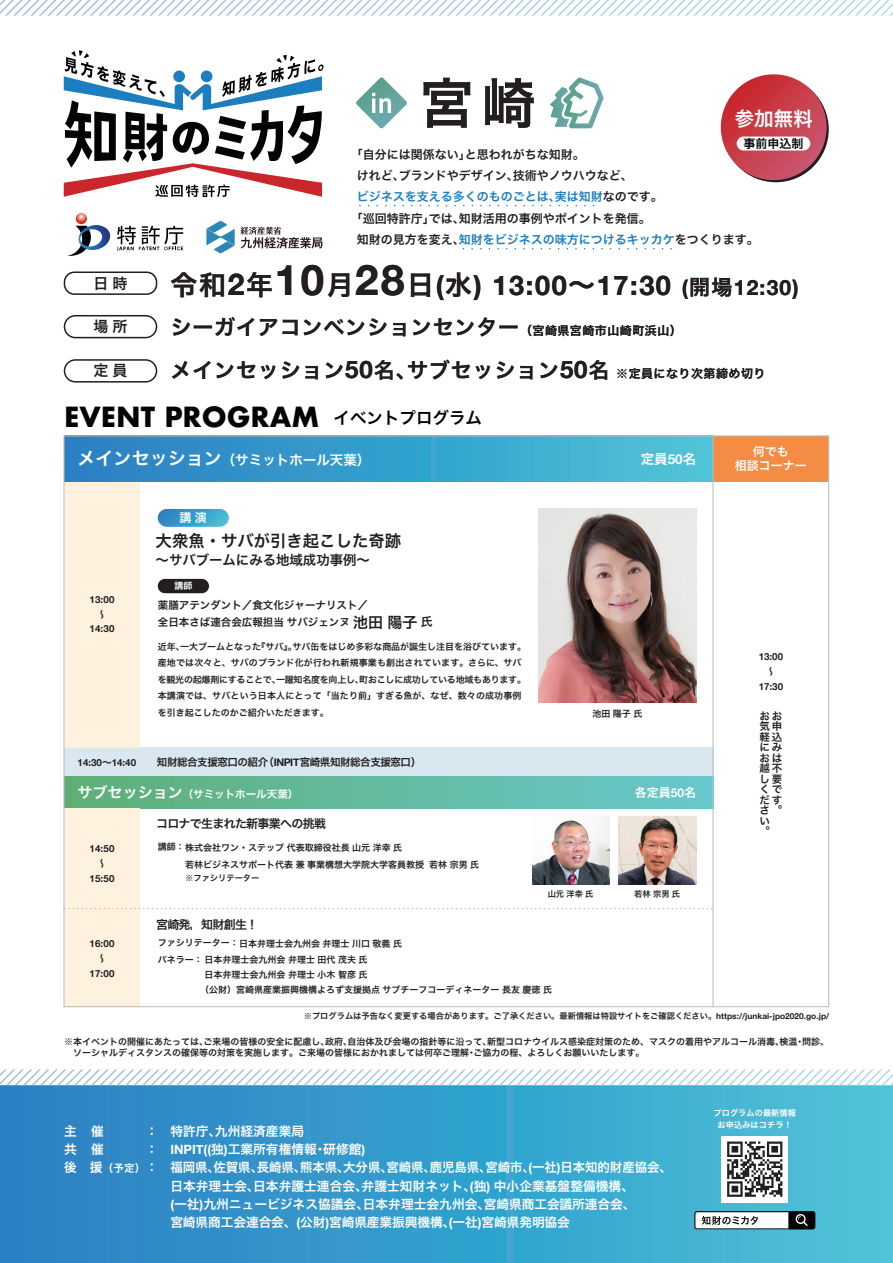
<style>
.page{position:relative;width:893px;height:1263px;background:#fff}
.page>*{position:absolute;margin:0;border:0;box-sizing:border-box;transform-origin:0 0}
.t1{font:54px "Hira Kaku Pro W6";color:#231f20}
.t2{font:700 27px "Helvetica Neue";letter-spacing:.06em;color:#231f20}
.t3{font:700 27px "Futura";color:#030303}
.t4{font:21px "Hira Kaku Pro W6";letter-spacing:.04em;color:#231f20}
.t5{font:19.5px "Hira Kaku Pro W6";color:#fff}
.t6{font:16.5px "Hira Kaku Pro W6";color:#231f20}
.t7{font:16.5px "Hira Kaku Pro W6";color:#030303}
.t8{font:15px "Hira Kaku Pro W6";color:#231f20}
.t9{font:13.5px "Hira Kaku Pro W6";color:#fff}
.t10{font:13.5px "Hira Kaku Pro W6";color:#231f20}
.t11{font:12.75px/18.3px "Hira Kaku Pro W6";color:#fff;text-align:justify}
.t12{font:12px "Hira Kaku Pro W6";color:#231f20}
.t13{font:12px "Hira Kaku Pro W6";color:#1d7ebf}
.t14{font:12px/14.2px "Hira Kaku Pro W6";color:#fff;text-align:center}
.t15{font:12px "Hira Kaku Pro W6";letter-spacing:-.06em;color:#231f20}
.t16{font:12px "Hira Kaku Pro W6";color:#030303}
.t17{font:10.5px/10.5px "Hira Kaku Pro W6";color:#231f20}
.t18{font:10.5px "Hira Kaku Pro W6";letter-spacing:-.04em;color:#231f20}
.t19{font:10.5px "Hira Kaku Pro W6";color:#fff}
.t20{font:700 9.75px "Helvetica Neue";letter-spacing:.02em;color:#231f20}
.t21{font:9.75px "Hira Kaku Pro W6";color:#231f20}
.t22{font:9px/16.5px "Hira Kaku Pro W6";color:#231f20}
.t23{font:9px "Hira Kaku Pro W6";color:#fff}
.t24{font:8.25px "Hira Kaku Pro W6";color:#231f20}
.t25{font:8.25px/11.2px "Hira Kaku Pro W6";color:#fff;text-align:center}
.s1{color:#231f20}
.s2{font-family:"Hira Kaku Pro W6";font-weight:400}
.s3{font-size:30px}
.s4{font-size:42px}
.s5{font-size:21px}
.s6{font-family:"Hira Kaku Pro W6";font-weight:400;font-size:21px}
.s7{font-size:12px}
.s8{font-family:"Helvetica Neue";font-weight:700;font-size:24px}
.s9{font-size:18px}
.s10{font-family:"Helvetica Neue";font-weight:700}
.s11{font-size:15px}
.s12{font-size:10.5px}
</style>
<div class="page">
<div style="left:64px;top:747px;width:649px;height:30px;background:#d8e7f0"></div>
<svg style="left:67px;top:213px;width:44px;height:43px"></svg>
<svg style="left:117px;top:226px;width:66px;height:25px"></svg>
<div style="left:64px;top:481px;width:76px;height:266px;background:#fef2df"></div>
<div style="left:64px;top:777px;width:649px;height:31px;background:linear-gradient(to right,#60ae75,#68c8ce)"></div>
<div style="left:64px;top:808px;width:76px;height:199px;background:#fef2df"></div>
<svg style="left:64px;top:271px;width:93px;height:24px"></svg>
<svg style="left:64px;top:315px;width:93px;height:23px"></svg>
<svg style="left:64px;top:359px;width:93px;height:24px"></svg>
<hr style="left:64px;top:1006px;width:765px;height:1px;background:#bcbdc0">
<svg style="left:356px;top:78px;width:51px;height:51px"></svg>
<svg style="left:723px;top:76px;width:106px;height:106px"></svg>
<svg style="left:721px;top:74px;width:106px;height:106px;background:#c8404d"></svg>
<div style="left:737px;top:137px;width:73px;height:13px;background:#fff;border-radius:7px"></div>
<svg style="left:64px;top:50px;width:260px;height:147px"></svg>
<svg style="left:0;top:0;width:893px;height:16px"></svg>
<svg style="left:65px;top:436px;width:647px;height:45px;background:#3aa0cc"></svg>
<div style="left:713px;top:436px;width:116px;height:45px;background:#f48c44"></div>
<hr style="left:63px;top:436px;width:2px;height:571px;background:#bcbdc0">
<hr style="left:828px;top:436px;width:1px;height:571px;background:#bcbdc0">
<hr style="left:64px;top:435px;width:765px;height:1px;background:#bcbdc0">
<svg style="left:158px;top:509px;width:71px;height:18px"></svg>
<hr style="left:712px;top:436px;width:2px;height:571px;background:#bcbdc0">
<svg style="left:65px;top:908px;width:647px;height:1px"></svg>
<img style="left:539px;top:509px;width:157px;height:193px">
<div style="left:158px;top:579px;width:51px;height:14px;background:#231f20;border-radius:7px"></div>
<svg style="left:360px;top:205px;width:235px;height:1px"></svg>
<svg style="left:463px;top:248px;width:209px;height:1px"></svg>
<svg style="left:0;top:1085px;width:893px;height:178px;background:#389fcc"></svg>
<svg style="left:0;top:1069px;width:893px;height:16px"></svg>
<div style="left:721px;top:1136px;width:67px;height:66px;background:#fff"></div>
<svg style="left:727px;top:1141px;width:55px;height:56px"></svg>
<svg style="left:694px;top:1211px;width:121px;height:18px"></svg>
<svg style="left:550px;top:78px;width:54px;height:50px"></svg>
<img style="left:618px;top:817px;width:78px;height:68px">
<img style="left:532px;top:816px;width:77px;height:68px">
<img style="left:206px;top:220px;width:117px;height:34px">
<h1 class="t1" style="left:420px;top:54px;width:117px">宮崎</h1>
<h3 class="t5" style="left:735px;top:101px;width:79px">参加無料</h3>
<h3 class="t16" style="left:743px;top:132px;width:61px">事前申込制</h3>
<h3 class="t12" style="left:351px;top:143px;width:235px">「自分には関係ない｣と思われがちな知財。</h3>
<h3 class="t12" style="left:357px;top:165px;width:277px">けれど､ブランドやデザイン､技術やノウハウなど、</h3>
<h3 class="t13" style="left:357px;top:186px;width:307px">ビジネスを支える多くのものごとは､実は知財<span class="s1">なのです。</span></h3>
<h3 class="t12" style="left:351px;top:207px;width:301px">「巡回特許庁｣では､知財活用の事例やポイントを発信。</h3>
<h3 class="t13" style="left:357px;top:229px;width:403px"><span class="s1">知財の見方を変え､</span>知財をビジネスの味方につけるキッカケ<span class="s1">をつくります。</span></h3>
<h3 class="t8" style="left:93px;top:269px;width:36px">日時</h3>
<h2 class="t2" style="left:171px;top:264px;width:630px"><span class="s2">令和</span><span class="s3">2</span><span class="s2">年</span><span class="s4">10</span><span class="s2">月</span><span class="s4">28</span><span class="s2">日</span>(<span class="s2">水</span>) 13:00<span class="s2">～</span>17:30 <span class="s5">(</span><span class="s6">開場</span><span class="s5">12:30)</span></h2>
<h3 class="t8" style="left:93px;top:313px;width:36px">場所</h3>
<h3 class="t4" style="left:171px;top:308px;width:513px">シーガイアコンベンションセンター<span class="s7">（宮崎県宮崎市山崎町浜山）</span></h3>
<h3 class="t8" style="left:93px;top:357px;width:36px">定員</h3>
<h3 class="t4" style="left:171px;top:351px;width:596px">メインセッション<span class="s8">50</span>名､サブセッション<span class="s8">50</span>名 <span class="s7">※定員になり次第締め切り</span></h3>
<h2 class="t3" style="left:64px;top:398px;width:257px">EVENT PROGRAM</h2>
<h3 class="t7" style="left:334px;top:403px;width:150px">イベントプログラム</h3>
<h3 class="t9" style="left:78px;top:448px;width:294px"><span class="s9">メインセッション</span>（サミットホール天葉）</h3>
<h3 class="t14" style="left:735px;top:443px;width:74px">何でも<br>相談コーナー</h3>
<h3 class="t9" style="left:641px;top:447px;width:57px">定員<span class="s10">50</span>名</h3>
<h3 class="t14" style="left:180px;top:510px;width:29px">講演</h3>
<h3 class="t6" style="left:156px;top:525px;width:247px">大衆魚・サバが引き起こした奇跡</h3>
<h3 class="t10" style="left:156px;top:548px;width:216px">～サバブームにみる地域成功事例～</h3>
<p class="t20" style="left:89px;top:591px;width:27px">13:00</p>
<p class="t21" style="left:97px;top:605px;width:11px">〜</p>
<p class="t20" style="left:89px;top:621px;width:27px">14:30</p>
<p class="t23" style="left:174px;top:578px;width:19px">講師</p>
<p class="t17" style="left:158px;top:595px;width:276px;line-height:17.2px">薬膳アテンダント／食文化ジャーナリスト／<br>全日本さば連合会広報担当サバジェンヌ<span class="s11">池田陽子</span><span class="s7">氏</span></p>
<p class="t22" style="left:158px;top:638px;width:370px">近年、一大ブームとなった『サバ』。サバ缶をはじめ多彩な商品が誕生し注目を浴びています。産地では次々と、サバのブランド化が行われ新規事業も創出されています。さらに、サバを観光の起爆剤にすることで、一躍知名度を向上し、町おこしに成功している地域もあります。本講演では、サバという日本人にとって「当たり前」すぎる魚が、なぜ、数々の成功事例を引き起こしたのかご紹介いただきます。</p>
<p class="t20" style="left:78px;top:755px;width:60px">14:30<span class="s2">～</span>14:40</p>
<p class="t18" style="left:157px;top:753px;width:266px">知財総合支援窓口の紹介（<span class="s10">INPIT</span>宮崎県知財総合支援窓口）</p>
<p class="t22" style="left:592px;top:705px;width:52px">池田陽子氏</p>
<p class="t19" style="left:78px;top:785px;width:222px"><span class="s11">サブセッション</span>（サミットホール天葉）</p>
<h3 class="t14" style="left:635px;top:784px;width:63px">各定員<span class="s10">50</span>名</h3>
<p class="t20" style="left:89px;top:841px;width:27px">14:50</p>
<p class="t21" style="left:97px;top:854px;width:11px">〜</p>
<p class="t20" style="left:89px;top:871px;width:27px">15:50</p>
<p class="t20" style="left:89px;top:936px;width:27px">16:00</p>
<p class="t21" style="left:97px;top:949px;width:11px">〜</p>
<p class="t20" style="left:89px;top:965px;width:27px">17:00</p>
<h3 class="t15" style="left:156px;top:813px;width:171px">コロナで生まれた新事業への挑戦</h3>
<p class="t22" style="left:185px;top:839px;width:296px;line-height:17.1px;text-indent:-27px">講師：株式会社ワン・ステップ代表取締役社長山元洋幸氏<br>若林ビジネスサポート代表兼事業構想大学院大学客員教授 若林宗男氏</p>
<p class="t24" style="left:185px;top:871px;width:76px">※ファシリテーター</p>
<h3 class="t12" style="left:156px;top:914px;width:104px">宮崎発，知財創生！</h3>
<p class="t22" style="left:158px;top:934px;width:246px">ファシリテーター：日本弁理士会九州会弁理士川口敬義氏</p>
<p class="t24" style="left:548px;top:887px;width:47px">山元洋幸氏</p>
<p class="t24" style="left:634px;top:887px;width:47px">若林宗男氏</p>
<p class="t22" style="left:158px;top:950px;width:211px">パネラー：日本弁理士会九州会弁理士田代茂夫氏</p>
<p class="t22" style="left:205px;top:966px;width:165px">日本弁理士会九州会弁理士小木智彦氏</p>
<p class="t22" style="left:200px;top:981px;width:354px">（公財）宮崎県産業振興機構よろず支援拠点サブチーフコーディネーター長友慶徳氏</p>
<p class="t20" style="left:759px;top:649px;width:26px">13:00</p>
<p class="t21" style="left:766px;top:663px;width:11px">〜</p>
<p class="t20" style="left:759px;top:679px;width:26px">17:30</p>
<p class="t17" style="left:759px;top:710px;width:24px">おお気申軽込にみおは越不し要くでだすさ。い<br>。</p>
<p class="t24" style="left:304px;top:1009px;width:527px">※プログラムは予告なく変更する場合があります。ご了承ください。最新情報は特設サイトをご確認ください。<span class="s10">https://junkai-jpo2020.go.jp/</span></p>
<p class="t22" style="left:64px;top:1036px;width:762px;line-height:10.6px">※本イベントの開催にあたっては､ご来場の皆様の安全に配慮し､政府､自治体及び会場の指針等に沿って､新型コロナウイルス感染症対策のため、マスクの着用やアルコール消毒､検温･問診､　ソーシャルディスタンスの確保等の対策を実施します。ご来場の皆様におかれましては何卒ご理解･ご協力の程、よろしくお願いいたします。</p>
<h3 class="t11" style="left:64px;top:1121px;width:96px">主催　：共催　：後　援<span class="s12">（予定）</span>：</h3>
<h3 class="t11" style="left:170px;top:1121px;width:497px;text-align:left">特許庁､九州経済産業局<br><span class="s10">INPIT((</span>独<span class="s10">)</span>工業所有権情報･研修館<span class="s10">)<br></span>福岡県､佐賀県､長崎県､熊本県､大分県､宮崎県､鹿児島県､宮崎市､<span class="s10">(</span>一社<span class="s10">)</span>日本知的財産協会､日本弁理士会､日本弁護士連合会､弁護士知財ネット､<span class="s10">(</span>独<span class="s10">)</span> 中小企業基盤整備機構､<br><span class="s10">(</span>一社<span class="s10">)</span>九州ニュービジネス協議会､日本弁理士会九州会､宮崎県商工会議所連合会､<br>宮崎県商工会連合会、<span class="s10">(</span>公財<span class="s10">)</span>宮崎県産業振興機構､<span class="s10">(</span>一社<span class="s10">)</span>宮崎県発明協会</h3>
<p class="t25" style="left:713px;top:1107px;width:84px">プログラムの最新情報お申込みはコチラ！</p>
</div>
